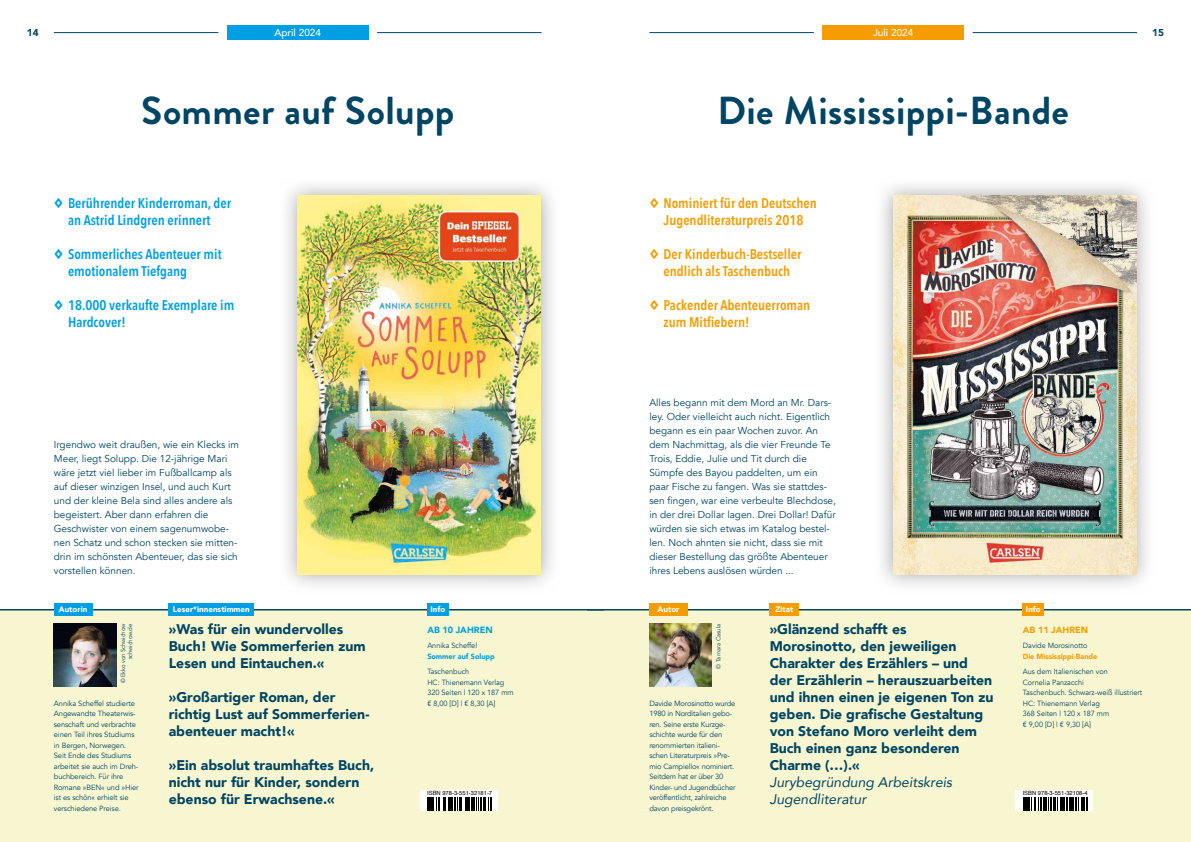
<style>
.page{position:relative;width:1191px;height:842px;background:#fff}
.page>*{position:absolute;margin:0;border:0;box-sizing:border-box;transform-origin:0 0}
.t1{font:700 39px "Brandon Grotesque";letter-spacing:.01em;color:#004563}
.t2{font:900 14px/17px "Avenir";color:#004563}
.t3{font:600 14px/17px "Avenir Next Condensed";color:#f59c00;text-align:center}
.t4{font:600 14px/17px "Avenir Next Condensed";color:#009fe3}
.t5{font:italic 14px/17px "Avenir";color:#004563}
.t6{font:10px/14px "Avenir";color:#004563}
.t7{font:500 10px "Avenir";color:#fff}
.t8{font:900 10px "Avenir";color:#004563}
.t9{font:900 9px "Avenir";color:#009fe3}
.t10{font:900 9px "Avenir";color:#f59c00}
.t11{font:900 8px "Avenir";color:#fff}
.t12{font:7.5px/10.5px "Avenir";letter-spacing:-.01em;color:#004563}
.t13{font:900 7.5px "Avenir";color:#f59c00}
.t14{font:900 7.5px "Avenir";color:#009fe3}
.t15{font:6px/7.2px "Avenir";letter-spacing:-.02em;color:#004563;text-align:right}
.t16{font:6px "Avenir";color:#004563}
.t17{font:5.8px "Helvetica";color:#000}
.s1{font-family:"Brandon Grotesque";font-weight:900}
</style>
<div class="page">
<div style="left:0;top:610px;width:595px;height:232px;background:#f7f6d1"></div>
<hr style="left:0;top:609px;width:595px;height:1px;background:#004563">
<div style="left:169px;top:604px;width:85px;height:12px;background:#009fe3"></div>
<img style="left:287px;top:185px;width:265px;height:401px">
<img style="left:298px;top:196px;width:242px;height:378px">
<div style="left:420px;top:790px;width:77px;height:21px;background:#fff"></div>
<svg style="left:427px;top:797px;width:65px;height:14px"></svg>
<div style="left:427px;top:604px;width:21px;height:12px;background:#009fe3"></div>
<img style="left:54px;top:624px;width:62px;height:62px">
<div style="left:54px;top:604px;width:38px;height:12px;background:#009fe3"></div>
<hr style="left:54px;top:32px;width:164px;height:1px;background:#004563">
<hr style="left:377px;top:32px;width:164px;height:1px;background:#004563">
<div style="left:227px;top:26px;width:142px;height:14px;background:#009fe3"></div>
<div style="left:595px;top:610px;width:596px;height:232px;background:#f7f6d1"></div>
<hr style="left:595px;top:609px;width:596px;height:1px;background:#004563">
<div style="left:769px;top:604px;width:30px;height:12px;background:#f59c00"></div>
<img style="left:882px;top:185px;width:265px;height:401px">
<img style="left:893px;top:196px;width:243px;height:378px">
<div style="left:1015px;top:790px;width:77px;height:21px;background:#fff"></div>
<svg style="left:1023px;top:797px;width:65px;height:14px"></svg>
<div style="left:1022px;top:604px;width:22px;height:12px;background:#f59c00"></div>
<img style="left:649px;top:624px;width:62px;height:62px">
<div style="left:649px;top:604px;width:39px;height:12px;background:#f59c00"></div>
<hr style="left:649px;top:32px;width:165px;height:1px;background:#004563">
<hr style="left:972px;top:32px;width:165px;height:1px;background:#004563">
<div style="left:822px;top:26px;width:142px;height:14px;background:#f59c00"></div>
<p class="t8" style="left:27px;top:24px;width:13px">14</p>
<p class="t7" style="left:274px;top:24px;width:48px">April 2024</p>
<h1 class="t1" style="left:141px;top:83px;width:315px">Sommer auf Solupp</h1>
<h2 class="t4" style="left:54px;top:195px;width:179px;text-align:center"><span class="s1">◊</span> Berührender Kinderroman, der an Astrid Lindgren erinnert</h2>
<h2 class="t4" style="left:68px;top:246px;width:155px;text-indent:-14px"><span class="s1">◊</span> Sommerliches Abenteuer mit emotionalem Tiefgang</h2>
<h2 class="t4" style="left:68px;top:297px;width:168px;text-indent:-14px"><span class="s1">◊</span> 18.000 verkaufte Exemplare im<br>Hardcover!</h2>
<p class="t6" style="left:54px;top:438px;width:187px">Irgendwo weit draußen, wie ein Klecks im Meer, liegt Solupp. Die 12-jährige Mari wäre jetzt viel lieber im Fußballcamp als auf dieser winzigen Insel, und auch Kurt und der kleine Bela sind alles andere als begeistert. Aber dann erfahren die Geschwister von einem sagenumwobe&shy;nen Schatz und schon stecken sie mitten&shy;drin im schönsten Abenteuer, das sie sich vorstellen können.</p>
<p class="t11" style="left:59px;top:602px;width:30px">Autorin</p>
<p class="t15" style="left:119px;top:683px;width:61px;rotate:-90deg">© Ekko von Schwichow schwichow.de</p>
<p class="t12" style="left:54px;top:698px;width:86px">Annika Scheffel studierte<br>Angewandte Theaterwis&shy;senschaft und verbrachte einen Teil ihres Studiums in Bergen, Norwegen.<br>Seit Ende des Studiums arbeitet sie auch im Dreh&shy;buchbereich. Für ihre<br>Romane »BEN« und »Hier ist es schön« erhielt sie verschiedene Preise.</p>
<p class="t11" style="left:173px;top:602px;width:78px">Leser*innenstimmen</p>
<h2 class="t2" style="left:169px;top:620px;width:198px">»Was für ein wundervolles<br>Buch! Wie Sommerferien zum<br>Lesen und Eintauchen.«</h2>
<h2 class="t2" style="left:169px;top:688px;width:202px">»Großartiger Roman, der richtig Lust auf Sommerferien&shy;abenteuer macht!«</h2>
<h2 class="t2" style="left:169px;top:756px;width:207px">»Ein absolut traumhaftes Buch, nicht nur für Kinder, sondern ebenso für Erwachsene.«</h2>
<p class="t11" style="left:430px;top:602px;width:16px">Info</p>
<p class="t9" style="left:427px;top:622px;width:67px">AB 10 JAHREN</p>
<p class="t12" style="left:427px;top:640px;width:51px">Annika Scheffel</p>
<p class="t14" style="left:427px;top:650px;width:69px">Sommer auf Solupp</p>
<p class="t12" style="left:427px;top:666px;width:88px">Taschenbuch<br>HC: Thienemann Verlag<br>320 Seiten | 120 x 187 mm € 8,00 [D] | € 8,30 [A]</p>
<p class="t17" style="left:427px;top:789px;width:66px">ISBN 978-3-551-32181-7</p>
<p class="t7" style="left:873px;top:24px;width:42px">Juli 2024</p>
<p class="t8" style="left:1152px;top:24px;width:13px">15</p>
<h1 class="t1" style="left:717px;top:83px;width:353px">Die Mississippi-Bande</h1>
<h2 class="t3" style="left:649px;top:195px;width:169px"><span class="s1">◊</span> Nominiert für den Deutschen<br>Jugendliteraturpreis 2018</h2>
<h2 class="t3" style="left:649px;top:246px;width:154px"><span class="s1">◊</span> Der Kinderbuch-Bestseller endlich als Taschenbuch</h2>
<h2 class="t3" style="left:663px;top:297px;width:148px;text-align:left;text-indent:-14px"><span class="s1">◊</span> Packender Abenteuerroman zum Mitfiebern!</h2>
<p class="t6" style="left:649px;top:396px;width:188px">Alles begann mit dem Mord an Mr. Dars&shy;ley. Oder vielleicht auch nicht. Eigentlich begann es ein paar Wochen zuvor. An dem Nachmittag, als die vier Freunde Te Trois, Eddie, Julie und Tit durch die Sümpfe des Bayou paddelten, um ein paar Fische zu fangen. Was sie stattdes&shy;sen fingen, war eine verbeulte Blechdose, in der drei Dollar lagen. Drei Dollar! Dafür würden sie sich etwas im Katalog bestel&shy;len. Noch ahnten sie nicht, dass sie mit dieser Bestellung das größte Abenteuer ihres Lebens auslösen würden ...</p>
<p class="t11" style="left:657px;top:602px;width:23px">Autor</p>
<p class="t16" style="left:715px;top:669px;width:47px;rotate:-90deg">© Tamara Casula</p>
<p class="t12" style="left:649px;top:698px;width:88px">Davide Morosinotto wurde<br>1980 in Norditalien gebo&shy;ren. Seine erste Kurzge&shy;schichte wurde für den renommierten italieni&shy;schen Literaturpreis »Pre&shy;mio Campiello« nominiert.<br>Seitdem hat er über 30<br>Kinder- und Jugendbücher veröffentlicht, zahlreiche davon preisgekrönt.</p>
<p class="t11" style="left:775px;top:602px;width:19px">Zitat</p>
<p class="t2" style="left:769px;top:620px;width:225px">»Glänzend schafft es<br>Morosinotto, den jeweiligen<br>Charakter des Erzählers – und der Erzählerin – herauszuarbeiten und ihnen einen je eigenen Ton zu geben. Die grafische Gestaltung von Stefano Moro verleiht dem<br>Buch einen ganz besonderen<br>Charme (…).«</p>
<h2 class="t5" style="left:769px;top:773px;width:184px">Jurybegründung Arbeitskreis<br>Jugendliteratur</h2>
<p class="t11" style="left:1026px;top:602px;width:16px">Info</p>
<p class="t10" style="left:1022px;top:622px;width:67px">AB 11 JAHREN</p>
<p class="t12" style="left:1022px;top:640px;width:66px">Davide Morosinotto</p>
<p class="t13" style="left:1022px;top:650px;width:76px">Die Mississippi-Bande</p>
<p class="t12" style="left:1022px;top:666px;width:121px">Aus dem Italienischen von<br>Cornelia Panzacchi<br>Taschenbuch. Schwarz-weiß illustriert<br>HC: Thienemann Verlag<br>368 Seiten | 120 x 187 mm<br>€ 9,00 [D] | € 9,30 [A]</p>
<p class="t17" style="left:1022px;top:789px;width:66px">ISBN 978-3-551-32108-4</p>
</div>
